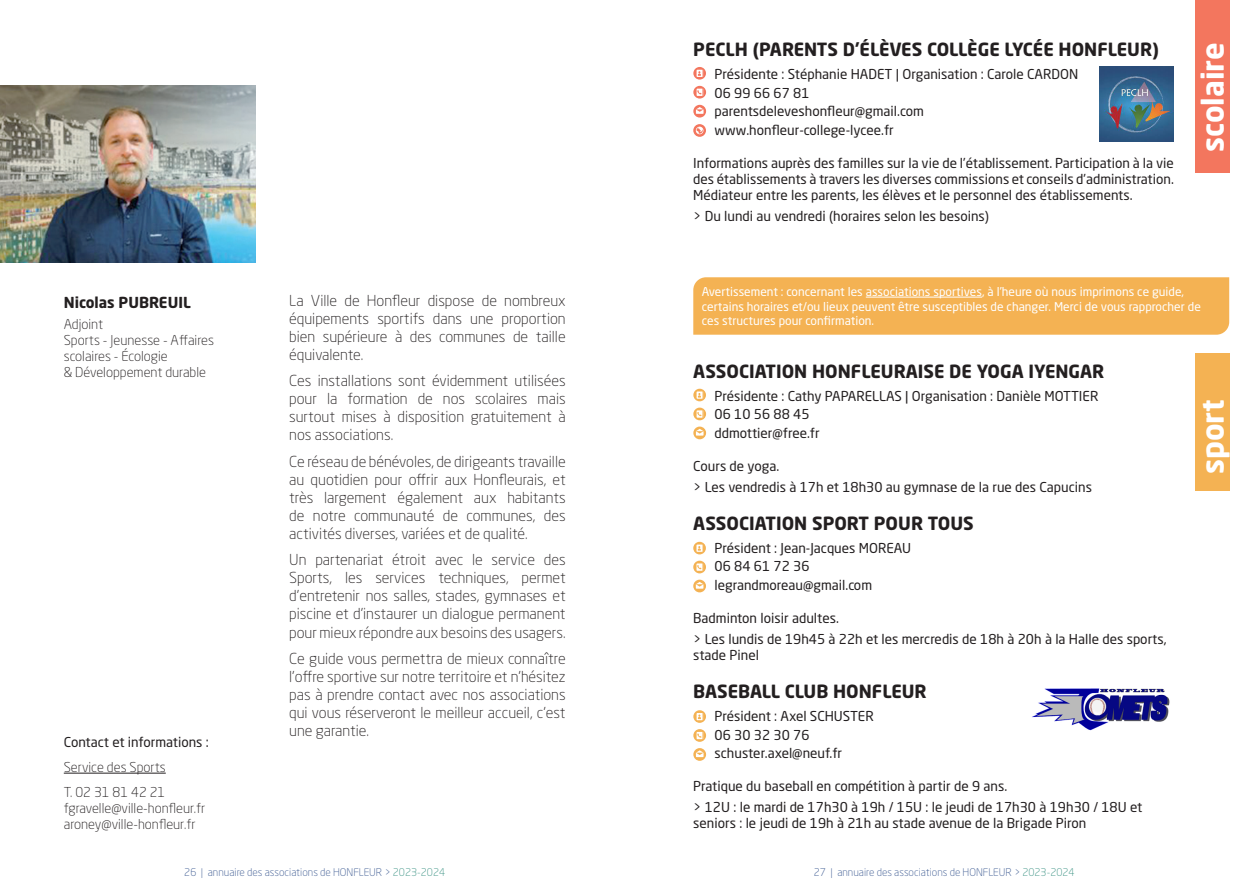
<style>
.page{position:relative;width:1259px;height:893px;background:#fff}
.page>*{position:absolute;margin:0;border:0;box-sizing:border-box;transform-origin:0 0}
.t1{font:700 30px "Neo Sans Std";color:#fff}
.t2{font:700 18px "Neo Sans Std";color:#231f20}
.t3{font:300 15px/18px "Neo Sans Std";color:#231f20;text-align:justify}
.t4{font:700 15px "Neo Sans Std";color:#231f20}
.t5{font:13.5px/18.5px "Neo Sans Std";color:#231f20}
.t6{font:300 13.5px/16.2px "Neo Sans Std";color:#231f20}
.t7{font:12px/14.4px "Neo Sans Std";color:#fff}
.t8{font:300 10.5px "Neo Sans Std";color:#3b5991}
.s1{color:#3c9384}
</style>
<div class="page">
<div style="left:1195px;top:0;width:34px;height:173px;background:#f3765e"></div>
<svg style="left:693px;top:67px;width:13px;height:13px"></svg>
<svg style="left:693px;top:86px;width:13px;height:13px"></svg>
<svg style="left:697px;top:89px;width:6px;height:7px"></svg>
<svg style="left:693px;top:105px;width:13px;height:13px"></svg>
<svg style="left:696px;top:107px;width:7px;height:7px"></svg>
<svg style="left:693px;top:124px;width:13px;height:13px"></svg>
<img style="left:1099px;top:67px;width:75px;height:74px">
<img style="left:0;top:85px;width:255px;height:178px">
<div style="left:1195px;top:354px;width:34px;height:137px;background:#f4b253"></div>
<svg style="left:693px;top:389px;width:13px;height:12px"></svg>
<svg style="left:693px;top:542px;width:13px;height:12px"></svg>
<svg style="left:693px;top:710px;width:13px;height:13px"></svg>
<svg style="left:693px;top:408px;width:13px;height:12px"></svg>
<svg style="left:697px;top:410px;width:6px;height:8px"></svg>
<svg style="left:693px;top:561px;width:13px;height:12px"></svg>
<svg style="left:697px;top:563px;width:6px;height:8px"></svg>
<svg style="left:693px;top:729px;width:13px;height:13px"></svg>
<svg style="left:697px;top:732px;width:6px;height:7px"></svg>
<svg style="left:693px;top:427px;width:13px;height:12px"></svg>
<svg style="left:696px;top:429px;width:7px;height:7px"></svg>
<svg style="left:693px;top:580px;width:13px;height:12px"></svg>
<svg style="left:696px;top:582px;width:7px;height:7px"></svg>
<svg style="left:693px;top:748px;width:13px;height:13px"></svg>
<svg style="left:696px;top:750px;width:7px;height:7px"></svg>
<img style="left:1032px;top:688px;width:138px;height:43px">
<hr style="left:64px;top:773px;width:102px;height:1px;background:#231f20">
<div style="left:693px;top:277px;width:536px;height:58px;background:#f4b253"></div>
<hr style="left:866px;top:297px;width:116px;height:1px;background:#fff">
<p class="t4" style="left:64px;top:293px;width:128px">Nicolas PUBREUIL</p>
<p class="t6" style="left:64px;top:316px;width:152px">Adjoint<br>Sports - Jeunesse - Affaires scolaires - Écologie<br>&amp; Développement durable</p>
<p class="t5" style="left:64px;top:733px;width:146px">Contact et informations :</p>
<p class="t6" style="left:64px;top:755px;width:103px;line-height:24.8px">Service des Sports<br>T. 02 31 81 42 21</p>
<p class="t6" style="left:64px;top:800px;width:143px">fgravelle@ville-honfleur.fr aroney@ville-honfleur.fr</p>
<p class="t3" style="left:289px;top:291px;width:278px">La Ville de Honfleur dispose de nombreux équipements sportifs dans une proportion bien supérieure à des communes de taille équivalente.</p>
<p class="t3" style="left:289px;top:372px;width:278px">Ces installations sont évidemment utilisées pour la formation de nos scolaires mais surtout mises à disposition gratuitement à nos associations.</p>
<p class="t3" style="left:289px;top:452px;width:278px">Ce réseau de bénévoles, de dirigeants travaille au quotidien pour offrir aux Honfleurais, et très largement également aux habitants de notre communauté de communes, des activités diverses, variées et de qualité.</p>
<p class="t3" style="left:289px;top:551px;width:278px">Un partenariat étroit avec le service des Sports, les services techniques, permet d’entretenir nos salles, stades, gymnases et piscine et d’instaurer un dialogue permanent pour mieux répondre aux besoins des usagers.</p>
<p class="t3" style="left:289px;top:649px;width:278px">Ce guide vous permettra de mieux connaître l’offre sportive sur notre territoire et n’hésitez pas à prendre contact avec nos associations qui vous réserveront le meilleur accueil, c’est une garantie.</p>
<h2 class="t2" style="left:693px;top:38px;width:467px">PECLH (PARENTS D’ÉLÈVES COLLÈGE LYCÉE HONFLEUR)</h2>
<p class="t5" style="left:714px;top:65px;width:365px">Présidente : Stéphanie HADET | Organisation : Carole CARDON 06 99 66 67 81<br>parentsdeleveshonfleur@gmail.com www.honfleur-college-lycee.fr</p>
<p class="t5" style="left:693px;top:155px;width:482px;line-height:16.2px;text-align:justify">Informations auprès des familles sur la vie de l’établissement. Participation à la vie des établissements à travers les diverses commissions et conseils d’administration.<br>Médiateur entre les parents, les élèves et le personnel des établissements.</p>
<p class="t5" style="left:693px;top:206px;width:297px">&gt; Du lundi au vendredi (horaires selon les besoins)</p>
<h1 class="t1" style="left:1193px;top:152px;width:111px;rotate:-90deg">scolaire</h1>
<p class="t7" style="left:702px;top:284px;width:500px">Avertissement : concernant les associations sportives, à l’heure où nous imprimons ce guide, certains horaires et/ou lieux peuvent être susceptibles de changer. Merci de vous rapprocher de ces structures pour confirmation.</p>
<h2 class="t2" style="left:693px;top:360px;width:413px">ASSOCIATION HONFLEURAISE DE YOGA IYENGAR</h2>
<p class="t5" style="left:714px;top:386px;width:385px">Présidente : Cathy PAPARELLAS | Organisation : Danièle MOTTIER<br>06 10 56 88 45<br>ddmottier@free.fr</p>
<p class="t5" style="left:693px;top:456px;width:400px;line-height:20.4px">Cours de yoga.<br>&gt; Les vendredis à 17h et 18h30 au gymnase de la rue des Capucins</p>
<h2 class="t2" style="left:693px;top:512px;width:282px">ASSOCIATION SPORT POUR TOUS</h2>
<p class="t5" style="left:714px;top:538px;width:198px">Président : Jean-Jacques MOREAU<br>06 84 61 72 36 legrandmoreau@gmail.com</p>
<p class="t5" style="left:693px;top:608px;width:475px;line-height:20.4px">Badminton loisir adultes.<br>&gt; Les lundis de 19h45 à 22h et les mercredis de 18h à 20h à la Halle des sports,</p>
<p class="t5" style="left:693px;top:645px;width:67px">stade Pinel</p>
<h2 class="t2" style="left:693px;top:680px;width:235px">BASEBALL CLUB HONFLEUR</h2>
<p class="t5" style="left:714px;top:707px;width:161px">Président : Axel SCHUSTER<br>06 30 32 30 76 schuster.axel@neuf.fr</p>
<p class="t5" style="left:693px;top:776px;width:450px;line-height:20.4px">Pratique du baseball en compétition à partir de 9 ans.<br>&gt; 12U : le mardi de 17h30 à 19h / 15U : le jeudi de 17h30 à 19h30 / 18U et</p>
<p class="t5" style="left:693px;top:814px;width:394px">seniors : le jeudi de 19h à 21h au stade avenue de la Brigade Piron</p>
<h1 class="t1" style="left:1193px;top:474px;width:77px;rotate:-90deg">sport</h1>
<p class="t8" style="left:184px;top:866px;width:262px">26 | annuaire des associations de HONFLEUR &gt; <span class="s1">2023-2024</span></p>
<p class="t8" style="left:814px;top:866px;width:262px">27 | annuaire des associations de HONFLEUR &gt; <span class="s1">2023-2024</span></p>
</div>
